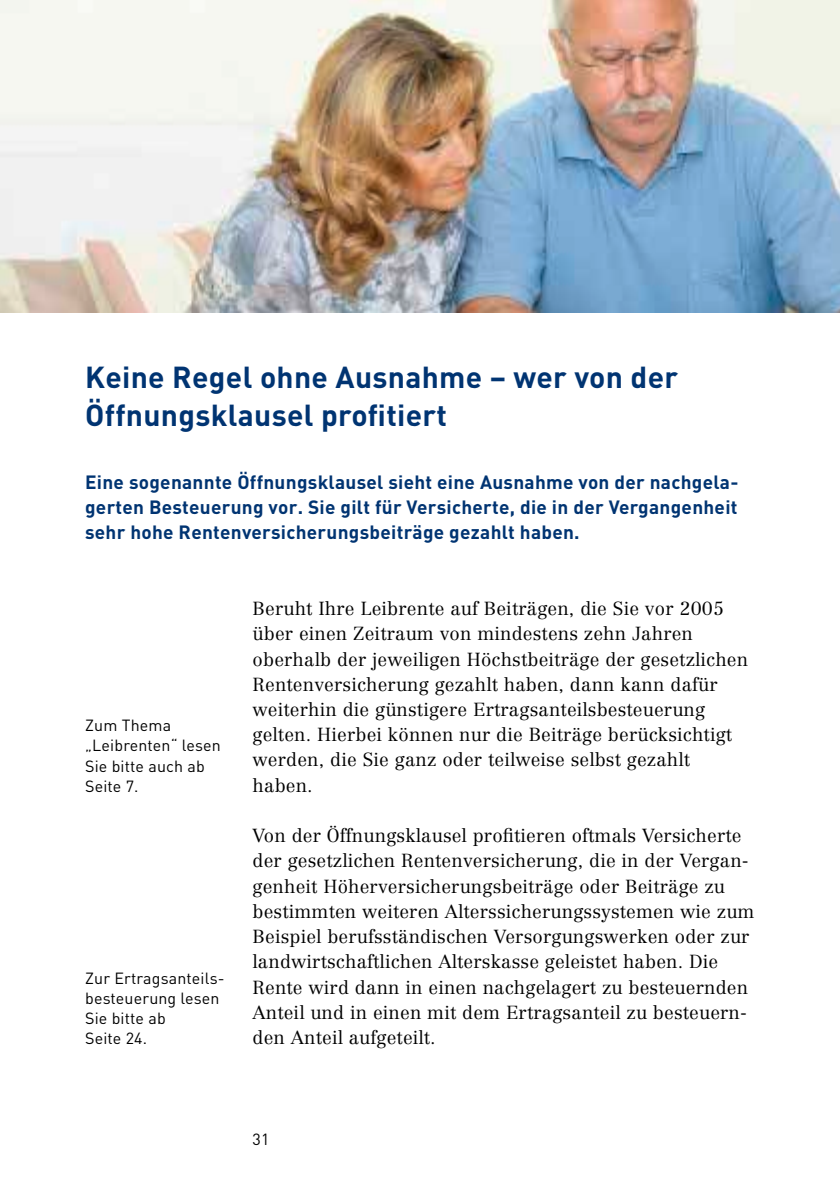
<style>
.page{position:relative;width:840px;height:1191px;background:#fff}
.page>*{position:absolute;margin:0;border:0;box-sizing:border-box;transform-origin:0 0}
.t1{font:700 30px/37.8px "DIN";letter-spacing:.01em;color:#003472}
.t2{font:700 19px/25.2px "DIN";letter-spacing:.015em;color:#003472;text-align:justify}
.t3{font:300 18.6px/25.2px "Centennial";letter-spacing:.01em;color:#000}
.t4{font:16px/20.2px "DIN";letter-spacing:.01em;color:#000}
</style>
<div class="page">
<img style="left:0;top:0;width:839px;height:312px">
<h2 class="t1" style="left:85px;top:357px;width:594px">Keine Regel ohne Ausnahme – wer von der<br>Öffnungsklausel profitiert</h2>
<p class="t2" style="left:85px;top:468px;width:654px">Eine sogenannte Öffnungsklausel sieht eine Ausnahme von der nachgela&shy;gerten Besteuerung vor. Sie gilt für Versicherte, die in der Vergangenheit sehr hohe Rentenversicherungsbeiträge gezahlt haben.</p>
<p class="t4" style="left:85px;top:715px;width:137px">Zum Thema „Leibrenten“ lesen<br>Sie bitte auch ab<br>Seite 7.</p>
<p class="t4" style="left:85px;top:967px;width:141px">Zur Ertragsanteils&shy;besteuerung lesen<br>Sie bitte ab<br>Seite 24.</p>
<p class="t3" style="left:252px;top:596px;width:497px">Beruht Ihre Leibrente auf Beiträgen, die Sie vor 2005 über einen Zeitraum von mindestens zehn Jahren oberhalb der jeweiligen Höchstbeiträge der gesetzlichen Rentenversicherung gezahlt haben, dann kann dafür weiterhin die günstigere Ertragsanteilsbesteuerung gelten. Hierbei können nur die Beiträge berücksichtigt werden, die Sie ganz oder teilweise selbst gezahlt haben.</p>
<p class="t3" style="left:252px;top:823px;width:503px">Von der Öffnungsklausel profitieren oftmals Versicherte der gesetzlichen Rentenversicherung, die in der Vergan&shy;genheit Höherversicherungsbeiträge oder Beiträge zu bestimmten weiteren Alterssicherungssystemen wie zum Beispiel berufsständischen Versorgungswerken oder zur landwirtschaftlichen Alterskasse geleistet haben. Die Rente wird dann in einen nachgelagert zu besteuernden Anteil und in einen mit dem Ertragsanteil zu besteuern&shy;den Anteil aufgeteilt.</p>
<p class="t4" style="left:252px;top:1128px;width:18px">31</p>
</div>
